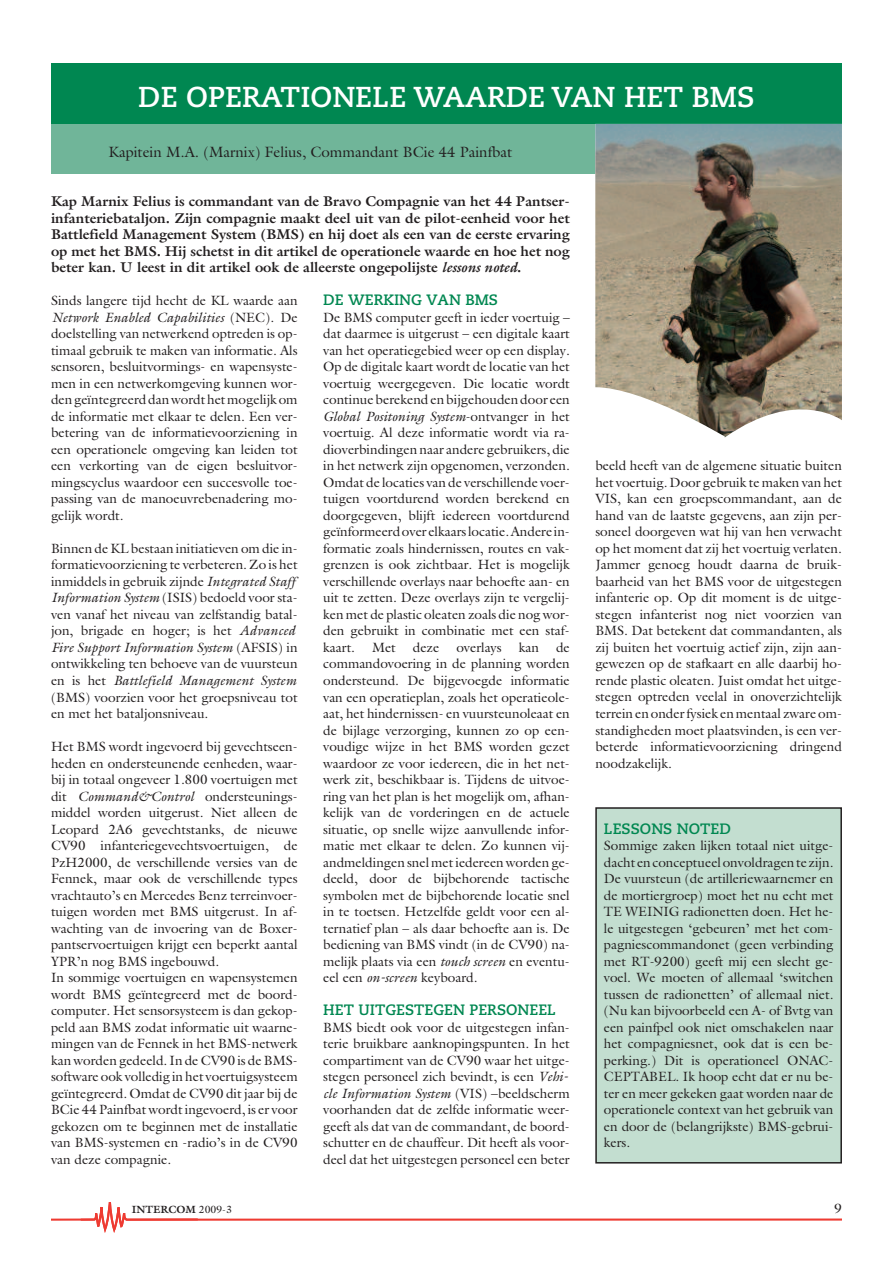
<style>
.page{position:relative;width:893px;height:1263px;background:#fff}
.page>*{position:absolute;margin:0;border:0;box-sizing:border-box;transform-origin:0 0}
.t1{font:700 28.8px "Caecilia";color:#fff}
.t2{font:15px "Galliard";color:#231f20}
.t3{font:700 15px "Caecilia";color:#008751}
.t4{font:700 14.25px/16.5px "Galliard";color:#231f20;text-align:justify}
.t5{font:13.5px/16.5px "Galliard";color:#231f20;text-align:justify}
.t6{font:700 10.5px "Galliard";color:#231f20}
.s1{font-style:italic}
.s2{font-weight:400}
</style>
<div class="page">
<svg style="left:51px;top:1202px;width:791px;height:31px"></svg>
<div style="left:51px;top:64px;width:791px;height:60px;background:#008751"></div>
<div style="left:51px;top:124px;width:791px;height:49px;background:#70b599"></div>
<img style="left:595px;top:124px;width:247px;height:314px">
<div style="left:596px;top:808px;width:245px;height:355px;background:#c3ded0"></div>
<div style="left:595px;top:807px;width:247px;height:356px;border:2px solid #231f20"></div>
<h1 class="t1" style="left:138px;top:85px;width:618px">DE OPERATIONELE WAARDE VAN HET BMS</h1>
<p class="t2" style="left:109px;top:143px;width:405px">Kapitein M.A. (Marnix) Felius, Commandant BCie 44 Painfbat</p>
<p class="t4" style="left:51px;top:193px;width:520px">Kap Marnix Felius is commandant van de Bravo Compagnie van het 44 Pantser&shy;infanteriebataljon. Zijn compagnie maakt deel uit van de pilot-eenheid voor het Battlefield Management System (BMS) en hij doet als een van de eerste ervaring op met het BMS. Hij schetst in dit artikel de operationele waarde en hoe het nog beter kan. U leest in dit artikel ook de alleerste ongepolijste <span class="s1">lessons noted</span>.</p>
<p class="t5" style="left:51px;top:293px;width:248px">Sinds langere tijd hecht de KL waarde aan <span class="s1">Network Enabled Capabilities</span> (NEC). De doelstelling van netwerkend optreden is op&shy;timaal gebruik te maken van informatie. Als sensoren, besluitvormings- en wapensyste&shy;men in een netwerkomgeving kunnen wor&shy;dengeïntegreerddanwordthetmogelijkom de informatie met elkaar te delen. Een ver&shy;betering van de informatievoorziening in een operationele omgeving kan leiden tot een verkorting van de eigen besluitvor&shy;mingscyclus waardoor een succesvolle toe&shy;passing van de manoeuvrebenadering mo&shy;gelijk wordt.</p>
<p class="t5" style="left:51px;top:540px;width:248px;text-align:left">Binnen de KL bestaan initiatieven om die in&shy;formatievoorziening te verbeteren. Zo is het inmiddels in gebruik zijnde <span class="s1">Integrated Staff Information System</span> (ISIS) bedoeld voor sta&shy;ven vanaf het niveau van zelfstandig batal&shy;jon, brigade en hoger; is het <span class="s1">Advanced Fire Support Information System</span> (AFSIS) in ontwikkeling ten behoeve van de vuursteun en is het <span class="s1">Battlefield Management System </span>(BMS) voorzien voor het groepsniveau tot en met het bataljonsniveau.</p>
<p class="t5" style="left:51px;top:738px;width:248px;text-align:left">Het BMS wordt ingevoerd bij gevechtseen&shy;heden en ondersteunende eenheden, waar&shy;bij in totaal ongeveer 1.800 voertuigen met dit <span class="s1">Command&amp;Control</span> ondersteunings&shy;middel worden uitgerust. Niet alleen de Leopard 2A6 gevechtstanks, de nieuwe CV90 infanteriegevechtsvoertuigen, de PzH2000, de verschillende versies van de Fennek, maar ook de verschillende types vrachtauto’s en Mercedes Benz terreinvoer&shy;tuigen worden met BMS uitgerust. In af&shy;wachting van de invoering van de Boxer&shy;pantservoertuigen krijgt een beperkt aantal YPR’n nog BMS ingebouwd.<br>In sommige voertuigen en wapensystemen wordt BMS geïntegreerd met de boord&shy;computer. Het sensorsysteem is dan gekop&shy;peld aan BMS zodat informatie uit waarne&shy;mingen van de Fennek in het BMS-netwerk kan worden gedeeld. In de CV90 is de BMS&shy;software ook volledig in het voertuigsysteem geïntegreerd. Omdat de CV90 dit jaar bij de BCie 44 Painfbat wordt ingevoerd, is er voor gekozen om te beginnen met de installatie van BMS-systemen en -radio’s in de CV90 van deze compagnie.</p>
<p class="t3" style="left:323px;top:294px;width:176px">DE WERKING VAN BMS</p>
<p class="t5" style="left:323px;top:309px;width:248px">De BMS computer geeft in ieder voertuig – dat daarmee is uitgerust – een digitale kaart van het operatiegebied weer op een display.<br>Op de digitale kaart wordt de locatie van het voertuig weergegeven. Die locatie wordt continue berekend en bijgehouden door een <span class="s1">Global Positoning System</span>-ontvanger in het voertuig. Al deze informatie wordt via ra&shy;dioverbindingen naar andere gebruikers, die in het netwerk zijn opgenomen, verzonden.<br>Omdat de locaties van de verschillende voer&shy;tuigen voortdurend worden berekend en doorgegeven, blijft iedereen voortdurend geïnformeerdover elkaarslocatie.Andere in&shy;formatie zoals hindernissen, routes en vak&shy;grenzen is ook zichtbaar. Het is mogelijk verschillende overlays naar behoefte aan- en uit te zetten. Deze overlays zijn te vergelij&shy;ken met de plastic oleaten zoals die nog wor&shy;den gebruikt in combinatie met een staf&shy;kaart.</p>
<p class="t5" style="left:323px;top:639px;width:248px;text-indent:233px">de commandovoering in de planning worden ondersteund. De bijgevoegde informatie van een operatieplan, zoals het operatieole&shy;aat, het hindernissen- en vuursteunoleaat en de bijlage verzorging, kunnen zo op een&shy;voudige wijze in het BMS worden gezet waardoor ze voor iedereen, die in het net&shy;werk zit, beschikbaar is. Tijdens de uitvoe&shy;ring van het plan is het mogelijk om, afhan&shy;kelijk van de vorderingen en de actuele situatie, op snelle wijze aanvullende infor&shy;matie met elkaar te delen. Zo kunnen vij&shy;andmeldingen snel metiedereen worden ge&shy;deeld, door de bijbehorende tactische symbolen met de bijbehorende locatie snel in te toetsen. Hetzelfde geldt voor een al&shy;ternatief plan – als daar behoefte aan is. De bediening van BMS vindt (in de CV90) na&shy;melijk plaats via een <span class="s1">touch screen</span> en eventu&shy;eel een <span class="s1">on-screen</span> keyboard.</p>
<p class="t3" style="left:323px;top:1003px;width:235px">HET UITGESTEGEN PERSONEEL</p>
<p class="t5" style="left:323px;top:1019px;width:248px;text-align:left">BMS biedt ook voor de uitgestegen infan&shy;terie bruikbare aanknopingspunten. In het compartiment van de CV90 waar het uitge&shy;stegen personeel zich bevindt, is een <span class="s1">Vehi&shy;cle Information System</span> (VIS) –beeldscherm voorhanden dat de zelfde informatie weer&shy;geeft als dat van de commandant, de boord&shy;schutter en de chauffeur. Dit heeft als voor&shy;deel dat het uitgestegen personeel een beter</p>
<p class="t5" style="left:372px;top:639px;width:25px">Met</p>
<p class="t5" style="left:413px;top:639px;width:28px">deze</p>
<p class="t5" style="left:456px;top:639px;width:47px">overlays</p>
<p class="t5" style="left:519px;top:639px;width:22px">kan</p>
<p class="t5" style="left:595px;top:458px;width:248px">beeld heeft van de algemene situatie buiten het voertuig. Door gebruik te maken van het VIS, kan een groepscommandant, aan de hand van de laatste gegevens, aan zijn per&shy;soneel doorgeven wat hij van hen verwacht op het moment dat zij het voertuig verlaten.<br>Jammer genoeg houdt daarna de bruik&shy;baarheid van het BMS voor de uitgestegen infanterie op. Op dit moment is de uitge&shy;stegen infanterist nog niet voorzien van BMS. Dat betekent dat commandanten, als zij buiten het voertuig actief zijn, zijn aan&shy;gewezen op de stafkaart en alle daarbij ho&shy;rende plastic oleaten. Juist omdat het uitge&shy;stegen optreden veelal in onoverzichtelijk terrein en onderfysiek en mentaal zware om&shy;standigheden moet plaatsvinden, is een ver&shy;beterde informatievoorziening dringend noodzakelijk.</p>
<p class="t3" style="left:604px;top:822px;width:129px">LESSONS NOTED</p>
<p class="t5" style="left:604px;top:837px;width:231px">Sommige zaken lijken totaal niet uitge&shy;dacht enconceptueelonvoldragente zijn.<br>De vuursteun (de artilleriewaarnemer en de mortiergroep) moet het nu echt met TE WEINIG radionetten doen. Het he&shy;le uitgestegen ‘gebeuren’ met het com&shy;pagniescommandonet (geen verbinding met RT-9200) geeft mij een slecht ge&shy;voel. We moeten of allemaal ‘switchen tussen de radionetten’ of allemaal niet. (Nu kan bijvoorbeeld een A- of Bvtg van een painfpel ook niet omschakelen naar het compagniesnet, ook dat is een be&shy;perking.) Dit is operationeel ONAC-CEPTABEL. Ik hoop echt dat er nu be&shy;ter en meer gekeken gaat worden naar de operationele context van het gebruik van en door de (belangrijkste) BMS-gebrui&shy;kers.</p>
<p class="t6" style="left:132px;top:1203px;width:102px">INTERCOM <span class="s2">2009-3</span></p>
<p class="t5" style="left:834px;top:1200px;width:9px">9</p>
</div>
